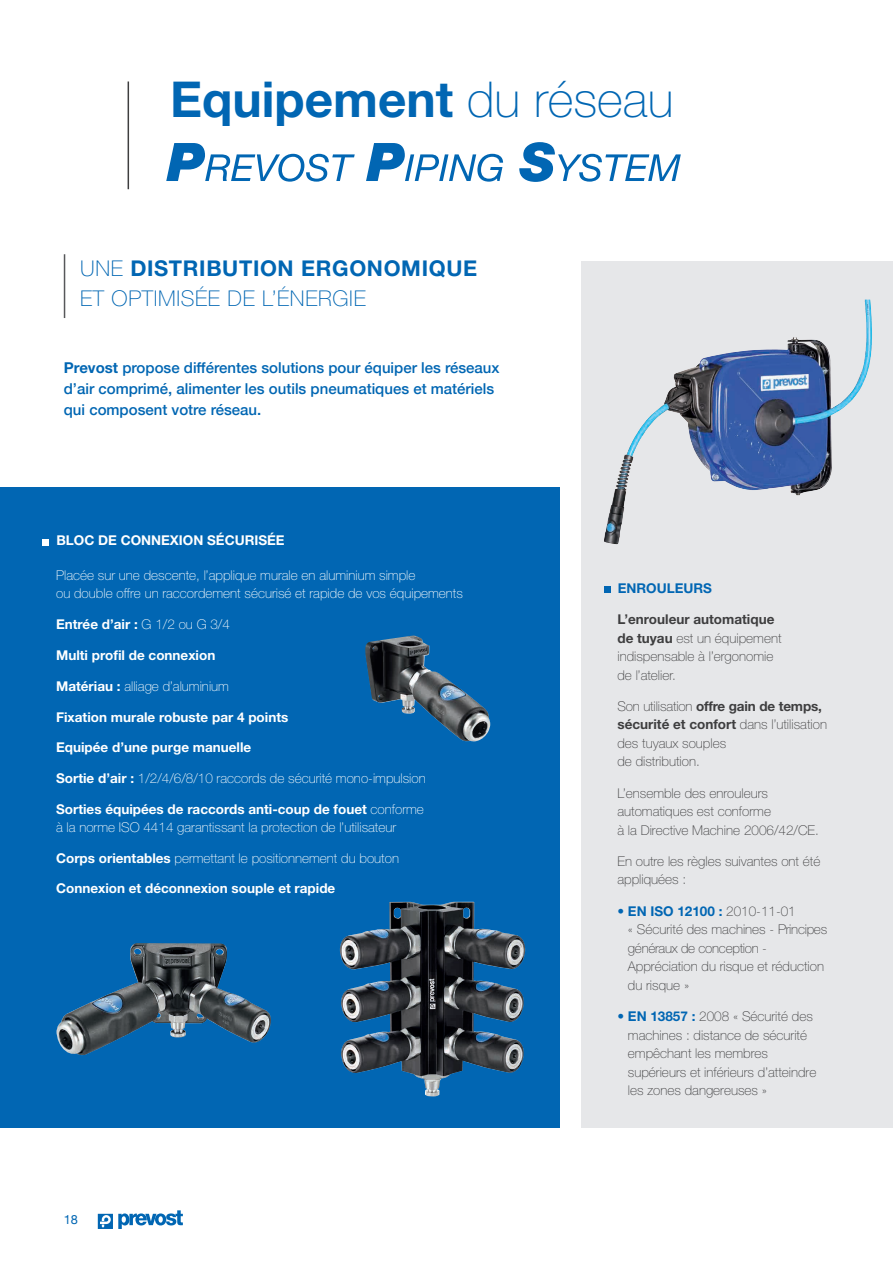
<style>
.page{position:relative;width:893px;height:1263px;background:#fff}
.page>*{position:absolute;margin:0;border:0;box-sizing:border-box;transform-origin:0 0}
.t1{font:700 49.5px "Helvetica Neue LT Std";color:#0166b3}
.t2{font:100 21.75px/30px "Helvetica Neue LT Std";letter-spacing:.03em;color:#0166b3}
.t3{font:500 15px/21px "Helvetica Neue";color:#0166b3}
.t4{font:100 13.5px/18.5px "Helvetica Neue LT Std";color:#3e3e3f}
.t5{font:100 13.5px/18px "Helvetica Neue LT Std";color:#fff}
.t6{font:700 13.5px "Helvetica Neue LT Std";color:#fff}
.t7{font:700 13.5px "Helvetica Neue LT Std";color:#0166b3}
.t8{font:12.75px "Helvetica Neue";color:#0166b3}
.s1{font-weight:100}
.s2{font-weight:700}
.s3{font-family:"Helvetica Neue LT Std";font-weight:700}
.s4{font-weight:700;color:#0166b3}
</style>
<div class="page">
<svg style="left:98px;top:1210px;width:85px;height:19px"></svg>
<hr style="left:128px;top:81px;width:1px;height:108px;background:#3e3e3f">
<hr style="left:64px;top:254px;width:1px;height:64px;background:#57585a">
<div style="left:0;top:487px;width:559px;height:640px;background:#0166b3"></div>
<svg style="left:43px;top:539px;width:6px;height:6px"></svg>
<div style="left:581px;top:261px;width:312px;height:866px;background:#e6e7e9"></div>
<img style="left:57px;top:943px;width:214px;height:112px">
<img style="left:365px;top:635px;width:125px;height:107px">
<div style="left:604px;top:586px;width:6px;height:7px;background:#0166b3"></div>
<img style="left:604px;top:300px;width:262px;height:244px">
<img style="left:340px;top:902px;width:185px;height:194px">
<svg style="left:166px;top:143px;width:189px;height:39px"></svg>
<svg style="left:366px;top:143px;width:137px;height:39px"></svg>
<svg style="left:519px;top:142px;width:162px;height:40px"></svg>
<p class="t1" style="left:170px;top:69px;width:505px">Equipement <span class="s1">du réseau</span></p>
<p class="t2" style="left:80px;top:254px;width:399px">UNE <span class="s2">DISTRIBUTION ERGONOMIQUE<br></span>ET OPTIMISÉE DE L’ÉNERGIE</p>
<p class="t3" style="left:64px;top:356px;width:437px"><span class="s3">Prevost</span> propose différentes solutions pour équiper les réseaux d’air comprimé, alimenter les outils pneumatiques et matériels qui composent votre réseau.</p>
<p class="t6" style="left:56px;top:532px;width:230px">BLOC DE CONNEXION SÉCURISÉE</p>
<p class="t5" style="left:56px;top:567px;width:408px">Placée sur une descente, l’applique murale en aluminium simple<br>ou double offre un raccordement sécurisé et rapide de vos équipements</p>
<p class="t6" style="left:56px;top:616px;width:175px">Entrée d’air : <span class="s1">G 1/2 ou G 3/4</span></p>
<p class="t6" style="left:56px;top:647px;width:161px">Multi profil de connexion</p>
<p class="t5" style="left:56px;top:677px;width:174px"><span class="s2">Matériau :</span> alliage d’aluminium</p>
<p class="t6" style="left:56px;top:708px;width:234px">Fixation murale robuste par 4 points</p>
<p class="t6" style="left:56px;top:739px;width:197px">Equipée d’une purge manuelle</p>
<p class="t5" style="left:56px;top:769px;width:371px"><span class="s2">Sortie d’air :</span> 1/2/4/6/8/10 raccords de sécurité mono-impulsion</p>
<p class="t5" style="left:56px;top:800px;width:369px"><span class="s2">Sorties équipées de raccords anti-coup de fouet</span> conforme à la norme ISO 4414 garantissant la protection de l’utilisateur</p>
<p class="t5" style="left:56px;top:849px;width:344px"><span class="s2">Corps orientables</span> permettant le positionnement du bouton</p>
<p class="t6" style="left:56px;top:880px;width:281px">Connexion et déconnexion souple et rapide</p>
<p class="t8" style="left:64px;top:1210px;width:16px">18</p>
<p class="t7" style="left:618px;top:580px;width:96px">ENROULEURS</p>
<p class="t4" style="left:617px;top:610px;width:166px"><span class="s2">L’enrouleur automatique de tuyau</span> est un équipement indispensable à l’ergonomie de l’atelier.</p>
<p class="t4" style="left:617px;top:697px;width:211px">Son utilisation <span class="s2">offre gain de temps, sécurité et confort</span> dans l’utilisation des tuyaux souples<br>de distribution.</p>
<p class="t4" style="left:617px;top:784px;width:203px">L’ensemble des enrouleurs automatiques est conforme<br>à la Directive Machine 2006/42/CE.</p>
<p class="t4" style="left:617px;top:852px;width:204px">En outre les règles suivantes ont été appliquées :</p>
<p class="t4" style="left:628px;top:902px;width:201px;text-indent:-11px"><span class="s4">• EN ISO 12100 :</span> 2010-11-01<br>« Sécurité des machines - Principes généraux de conception -<br>Appréciation du risque et réduction du risque »</p>
<p class="t4" style="left:628px;top:1007px;width:190px;text-indent:-11px"><span class="s4">• EN 13857 :</span> 2008 « Sécurité des machines : distance de sécurité empêchant les membres supérieurs et inférieurs d’atteindre les zones dangereuses »</p>
</div>
